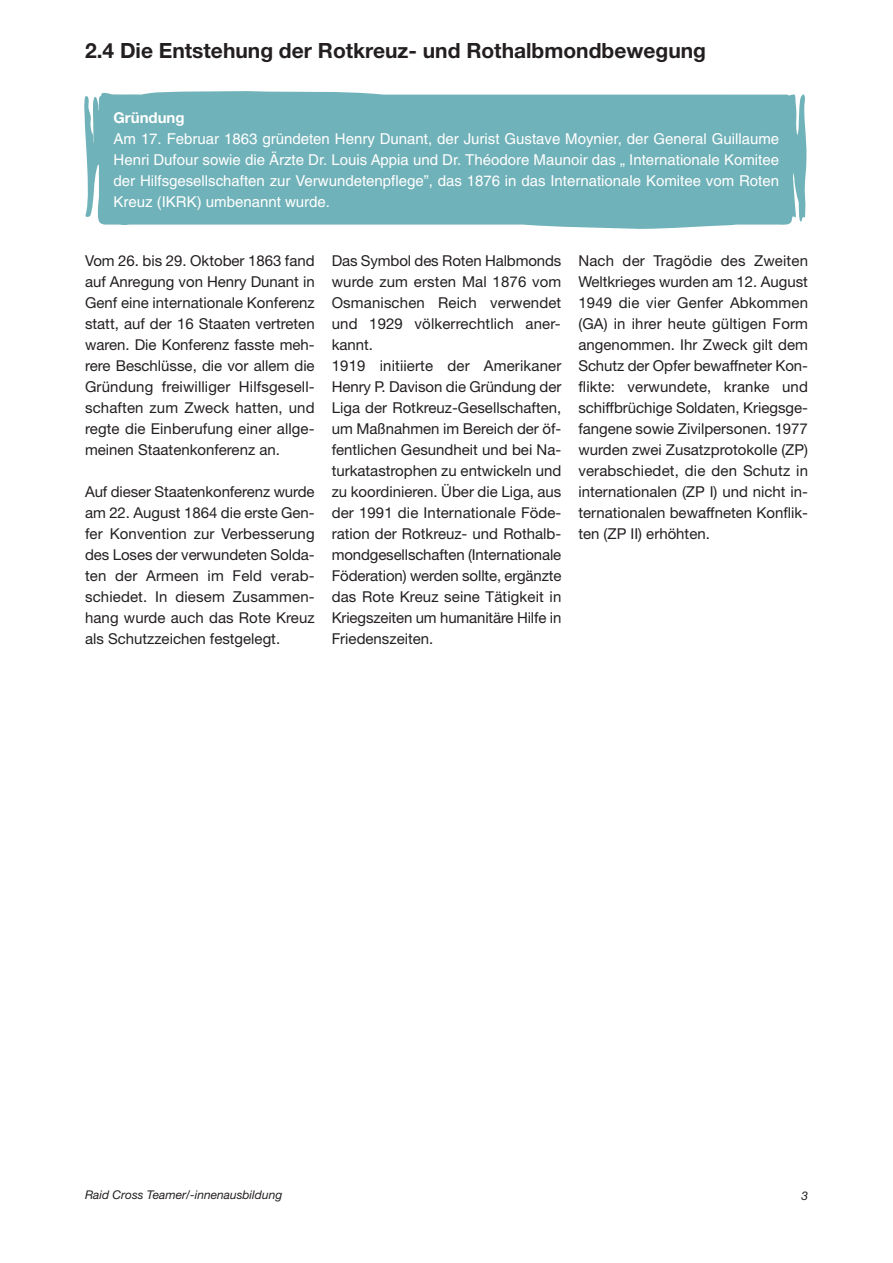
<style>
.page{position:relative;width:893px;height:1263px;background:#fff}
.page>*{position:absolute;margin:0;border:0;box-sizing:border-box;transform-origin:0 0}
.t1{font:700 21px "Helvetica Neue";color:#231f20}
.t2{font:15px/21px "Helvetica Neue";color:#231f20;text-align:justify}
.t3{font:15px/21px "Helvetica";color:#fff;text-align:justify}
.t4{font:700 15px "Helvetica Neue";color:#fff}
.t5{font:italic 12px "Helvetica Neue";color:#231f20}
</style>
<div class="page">
<div style="left:84px;top:91px;width:722px;height:138px;background:#70b2b9"></div>
<h1 class="t1" style="left:85px;top:43px;width:622px">2.4 Die Entstehung der Rotkreuz- und Rothalbmondbewegung</h1>
<p class="t4" style="left:114px;top:112px;width:73px">Gründung</p>
<p class="t3" style="left:114px;top:130px;width:667px">Am 17. Februar 1863 gründeten Henry Dunant, der Jurist Gustave Moynier, der General Guillaume Henri Dufour sowie die Ärzte Dr. Louis Appia und Dr. Théodore Maunoir das „ Internationale Komitee der Hilfsgesellschaften zur Verwundetenpflege”, das 1876 in das Internationale Komitee vom Roten Kreuz (IKRK) umbenannt wurde.</p>
<p class="t2" style="left:85px;top:251px;width:231px">Vom 26. bis 29. Oktober 1863 fand auf Anregung von Henry Dunant in Genf eine internationale Konferenz statt, auf der 16 Staaten vertreten waren. Die Konferenz fasste meh&shy;rere Beschlüsse, die vor allem die Gründung freiwilliger Hilfsgesell&shy;schaften zum Zweck hatten, und regte die Einberufung einer allge&shy;meinen Staatenkonferenz an.</p>
<p class="t2" style="left:85px;top:482px;width:231px">Auf dieser Staatenkonferenz wurde am 22. August 1864 die erste Gen&shy;fer Konvention zur Verbesserung des Loses der verwundeten Solda&shy;ten der Armeen im Feld verab&shy;schiedet. In diesem Zusammen&shy;hang wurde auch das Rote Kreuz als Schutzzeichen festgelegt.</p>
<p class="t2" style="left:332px;top:251px;width:231px;text-align:left">Das Symbol des Roten Halbmonds wurde zum ersten Mal 1876 vom<br>Osmanischen Reich verwendet und 1929 völkerrechtlich aner&shy;kannt.<br>1919 initiierte der Amerikaner<br>Henry P. Davison die Gründung der<br>Liga der Rotkreuz-Gesellschaften, um Maßnahmen im Bereich der öf&shy;fentlichen Gesundheit und bei Na&shy;turkatastrophen zu entwickeln und zu koordinieren. Über die Liga, aus der 1991 die Internationale Föde&shy;ration der Rotkreuz- und Rothalb&shy;mondgesellschaften (Internationale<br>Föderation) werden sollte, ergänzte das Rote Kreuz seine Tätigkeit in<br>Kriegszeiten um humanitäre Hilfe in<br>Friedenszeiten.</p>
<p class="t2" style="left:578px;top:251px;width:231px">Nach der Tragödie des Zweiten Weltkrieges wurden am 12. August 1949 die vier Genfer Abkommen (GA) in ihrer heute gültigen Form angenommen. Ihr Zweck gilt dem Schutz der Opfer bewaffneter Kon&shy;flikte: verwundete, kranke und schiffbrüchige Soldaten, Kriegsge&shy;fangene sowie Zivilpersonen. 1977 wurden zwei Zusatzprotokolle (ZP) verabschiedet, die den Schutz in internationalen (ZP I) und nicht in&shy;ternationalen bewaffneten Konflik&shy;ten (ZP II) erhöhten.</p>
<p class="t5" style="left:85px;top:1190px;width:199px">Raid Cross Teamer/-innenausbildung</p>
<p class="t5" style="left:801px;top:1192px;width:8px">3</p>
</div>
